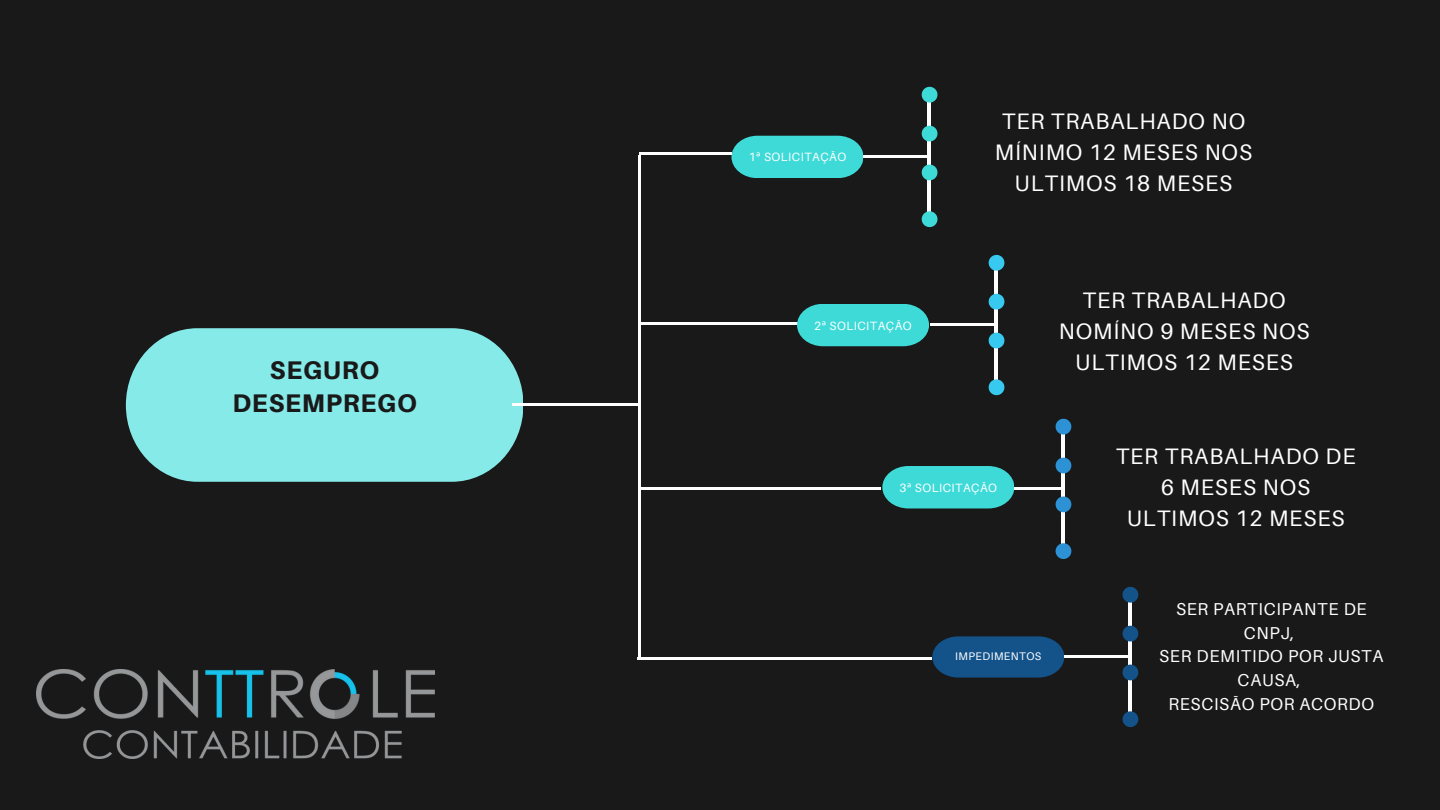
<style>
.page{position:relative;width:1440px;height:810px;background:#191919}
.page>*{position:absolute;margin:0;border:0;box-sizing:border-box;transform-origin:0 0}
.t1{font:800 25.5px/33px "Aileron";letter-spacing:.03em;color:#191919;text-align:center}
.t2{font:22.4px/30.9px "Aileron";letter-spacing:.04em;color:#fff;text-align:center}
.t3{font:17.2px/23.8px "Aileron";letter-spacing:.04em;color:#fff;text-align:center}
.t4{font:12px "Aileron";letter-spacing:.04em;color:#fff}
.t5{font:11px "Aileron";letter-spacing:.04em;color:#fff}
.s1{font-family:"Noto Sans"}
</style>
<div class="page">
<div style="left:126px;top:328px;width:397px;height:154px;background:#86eae9;border-radius:74px"></div>
<hr style="left:864px;top:155px;width:65px;height:3px;background:#fff">
<svg style="left:731px;top:136px;width:132px;height:42px;background:#3bcac8"></svg>
<hr style="left:928px;top:93px;width:3px;height:132px;background:#fff">
<svg style="left:922px;top:87px;width:15px;height:16px"></svg>
<svg style="left:922px;top:126px;width:15px;height:15px"></svg>
<svg style="left:922px;top:165px;width:15px;height:15px"></svg>
<svg style="left:922px;top:211px;width:15px;height:16px"></svg>
<hr style="left:931px;top:323px;width:65px;height:3px;background:#fff">
<hr style="left:995px;top:261px;width:3px;height:132px;background:#fff">
<svg style="left:989px;top:255px;width:15px;height:16px"></svg>
<svg style="left:989px;top:294px;width:15px;height:16px"></svg>
<svg style="left:989px;top:333px;width:15px;height:15px"></svg>
<svg style="left:989px;top:379px;width:15px;height:16px"></svg>
<hr style="left:998px;top:487px;width:65px;height:3px;background:#fff">
<hr style="left:640px;top:487px;width:241px;height:3px;background:#fff">
<hr style="left:1062px;top:425px;width:3px;height:132px;background:#fff">
<svg style="left:1056px;top:419px;width:15px;height:16px"></svg>
<svg style="left:1056px;top:458px;width:15px;height:15px"></svg>
<svg style="left:1056px;top:497px;width:15px;height:15px"></svg>
<svg style="left:1056px;top:543px;width:15px;height:16px"></svg>
<hr style="left:1065px;top:655px;width:65px;height:3px;background:#fff">
<svg style="left:932px;top:636px;width:132px;height:42px;background:#134c7e"></svg>
<hr style="left:1129px;top:593px;width:3px;height:132px;background:#fff">
<svg style="left:1123px;top:587px;width:15px;height:16px"></svg>
<svg style="left:1123px;top:626px;width:15px;height:15px"></svg>
<svg style="left:1123px;top:665px;width:15px;height:15px"></svg>
<svg style="left:1123px;top:711px;width:15px;height:16px"></svg>
<hr style="left:638px;top:155px;width:3px;height:504px;background:#fff">
<hr style="left:639px;top:152px;width:92px;height:3px;background:#fff">
<hr style="left:638px;top:322px;width:159px;height:3px;background:#fff">
<hr style="left:638px;top:657px;width:294px;height:3px;background:#fff">
<hr style="left:512px;top:403px;width:126px;height:3px;background:#fff">
<svg style="left:797px;top:304px;width:132px;height:42px;background:#3acac8"></svg>
<svg style="left:882px;top:466px;width:132px;height:42px;background:#3ac9c8"></svg>
<img style="left:36px;top:669px;width:398px;height:89px">
<p class="t1" style="left:232px;top:353px;width:186px">SEGURO<br>DESEMPREGO</p>
<p class="t4" style="left:749px;top:150px;width:99px">1<span class="s1">ª</span> SOLICITAÇÃO</p>
<p class="t4" style="left:814px;top:318px;width:99px">2<span class="s1">ª</span> SOLICITAÇÃO</p>
<p class="t2" style="left:995px;top:106px;width:259px">TER TRABALHADO NO<br>MÍNIMO 12 MESES NOS<br>ULTIMOS 18 MESES</p>
<p class="t2" style="left:1059px;top:285px;width:252px">TER TRABALHADO<br>NOMÍNO 9 MESES NOS<br>ULTIMOS 12 MESES</p>
<p class="t4" style="left:900px;top:480px;width:99px">3<span class="s1">ª</span> SOLICITAÇÃO</p>
<p class="t5" style="left:955px;top:649px;width:88px">IMPEDIMENTOS</p>
<p class="t2" style="left:1116px;top:441px;width:241px">TER TRABALHADO DE<br>6 MESES NOS<br>ULTIMOS 12 MESES</p>
<p class="t3" style="left:1176px;top:597px;width:192px">SER PARTICIPANTE DE<br>CNPJ,</p>
<p class="t3" style="left:1159px;top:644px;width:226px">SER DEMITIDO POR JUSTA<br>CAUSA,</p>
<p class="t3" style="left:1169px;top:692px;width:207px">RESCISÃO POR ACORDO</p>
</div>
